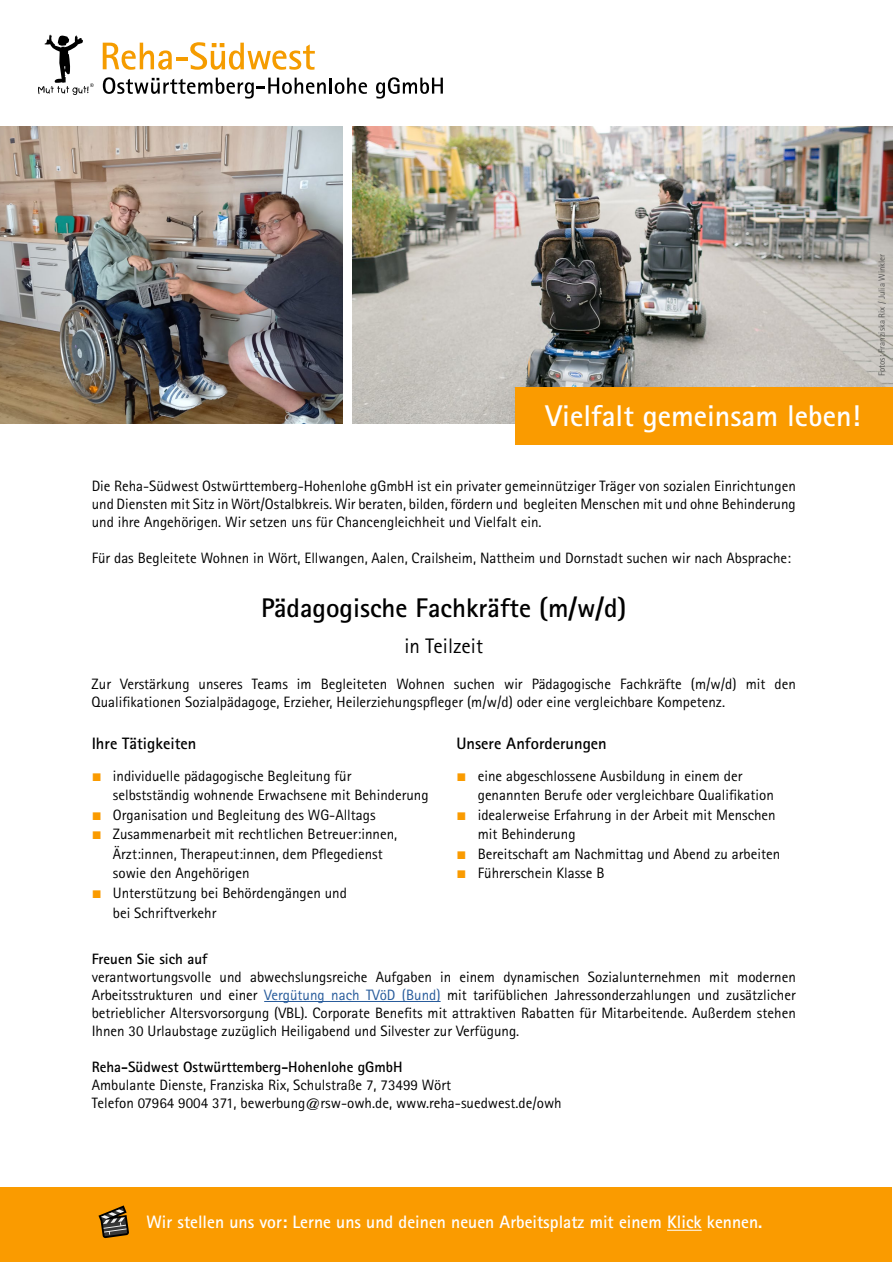
<style>
.page{position:relative;width:893px;height:1263px;background:#fff}
.page>*{position:absolute;margin:0;border:0;box-sizing:border-box;transform-origin:0 0}
.t1{font:700 30px "Rotis Sans Serif Std";color:#fff}
.t2{font:700 27px "Rotis Sans Serif Std";color:#000}
.t3{font:21px "Rotis Sans Serif Std";color:#000}
.t4{font:700 18px "Rotis Sans Serif Std";color:#fff}
.t5{font:700 16.5px "Rotis Sans Serif Std";color:#000}
.t6{font:15px/18px "Rotis Sans Serif Std";color:#000}
.t7{font:700 15px "Rotis Sans Serif Std";color:#000}
.t8{font:9px "Rotis Sans Serif Std";color:#585856}
.s1{font-family:"Arial";font-size:16.5px;color:#fa9b00}
.s2{color:#275b9b}
</style>
<div class="page">
<img style="left:0;top:126px;width:343px;height:298px">
<img style="left:353px;top:126px;width:540px;height:298px">
<div style="left:515px;top:387px;width:378px;height:57px;background:#fa9b00"></div>
<svg style="left:103px;top:43px;width:69px;height:27px"></svg>
<hr style="left:176px;top:57px;width:12px;height:4px;background:#f59c00">
<svg style="left:190px;top:42px;width:125px;height:28px"></svg>
<svg style="left:38px;top:35px;width:56px;height:60px"></svg>
<svg style="left:103px;top:77px;width:264px;height:22px"></svg>
<svg style="left:376px;top:77px;width:67px;height:22px"></svg>
<div style="left:1px;top:1188px;width:891px;height:74px;background:#fa9b00"></div>
<hr style="left:264px;top:1001px;width:177px;height:1px;background:#275b9b">
<hr style="left:667px;top:1230px;width:35px;height:1px;background:#fff">
<h1 class="t1" style="left:546px;top:396px;width:316px">Vielfalt gemeinsam leben!</h1>
<p class="t8" style="left:876px;top:376px;width:124px;rotate:-90deg">Fotos: Franziska Rix / Julia Winkler</p>
<p class="t6" style="left:92px;top:477px;width:706px;text-align:justify">Die Reha-Südwest Ostwürttemberg-Hohenlohe gGmbH ist ein privater gemeinnütziger Träger von sozialen Einrichtungen und Diensten mit Sitz in Wört/Ostalbkreis. Wir beraten, bilden, fördern und begleiten Menschen mit und ohne Behinderung und ihre Angehörigen. Wir setzen uns für Chancengleichheit und Vielfalt ein.</p>
<p class="t6" style="left:92px;top:549px;width:701px">Für das Begleitete Wohnen in Wört, Ellwangen, Aalen, Crailsheim, Nattheim und Dornstadt suchen wir nach Absprache:</p>
<h2 class="t2" style="left:261px;top:591px;width:367px">Pädagogische Fachkräfte (m/w/d)</h2>
<h3 class="t3" style="left:404px;top:634px;width:80px">in Teilzeit</h3>
<p class="t6" style="left:92px;top:675px;width:706px">Zur Verstärkung unseres Teams im Begleiteten Wohnen suchen wir Pädagogische Fachkräfte (m/w/d) mit den<br>Qualifikationen Sozialpädagoge, Erzieher, Heilerziehungspfleger (m/w/d) oder eine vergleichbare Kompetenz.</p>
<p class="t5" style="left:92px;top:733px;width:106px">Ihre Tätigkeiten</p>
<p class="t6" style="left:113px;top:766px;width:317px;line-height:19.5px;text-indent:-21px"><span class="s1">■</span> individuelle pädagogische Begleitung für selbstständig wohnende Erwachsene mit Behinderung</p>
<p class="t6" style="left:92px;top:806px;width:285px"><span class="s1">■</span> Organisation und Begleitung des WG-Alltags</p>
<p class="t6" style="left:113px;top:824px;width:286px;line-height:19.5px;text-indent:-21px"><span class="s1">■</span> Zusammenarbeit mit rechtlichen Betreuer:innen,<br>Ärzt:innen, Therapeut:innen, dem Pflegedienst sowie den Angehörigen</p>
<p class="t6" style="left:113px;top:883px;width:236px;line-height:19.8px;text-indent:-21px"><span class="s1">■</span> Unterstützung bei Behördengängen und bei Schriftverkehr</p>
<p class="t5" style="left:456px;top:733px;width:152px">Unsere Anforderungen</p>
<p class="t6" style="left:478px;top:766px;width:298px;line-height:19.5px;text-indent:-21px"><span class="s1">■</span> eine abgeschlossene Ausbildung in einem der genannten Berufe oder vergleichbare Qualifikation</p>
<p class="t6" style="left:478px;top:805px;width:299px;line-height:19.5px;text-indent:-21px"><span class="s1">■</span> idealerweise Erfahrung in der Arbeit mit Menschen mit Behinderung</p>
<p class="t6" style="left:456px;top:845px;width:325px"><span class="s1">■</span> Bereitschaft am Nachmittag und Abend zu arbeiten</p>
<p class="t6" style="left:456px;top:864px;width:149px"><span class="s1">■</span> Führerschein Klasse B</p>
<p class="t7" style="left:92px;top:949px;width:117px">Freuen Sie sich auf</p>
<p class="t6" style="left:92px;top:968px;width:706px;text-align:justify">verantwortungsvolle und abwechslungsreiche Aufgaben in einem dynamischen Sozialunternehmen mit modernen Arbeitsstrukturen und einer <span class="s2">Vergütung nach TVöD (Bund)</span> mit tarifüblichen Jahressonderzahlungen und zusätzlicher betrieblicher Altersvorsorgung (VBL). Corporate Benefits mit attraktiven Rabatten für Mitarbeitende. Außerdem stehen Ihnen 30 Urlaubstage zuzüglich Heiligabend und Silvester zur Verfügung.</p>
<p class="t7" style="left:92px;top:1057px;width:312px">Reha-Südwest Ostwürttemberg-Hohenlohe gGmbH</p>
<p class="t6" style="left:92px;top:1076px;width:472px">Ambulante Dienste, Franziska Rix, Schulstraße 7, 73499 Wört<br>Telefon 07964 9004 371, bewerbung@rsw-owh.de, www.reha-suedwest.de/owh</p>
<p class="t4" style="left:146px;top:1211px;width:617px">Wir stellen uns vor: Lerne uns und deinen neuen Arbeitsplatz mit einem Klick kennen.</p>
</div>
